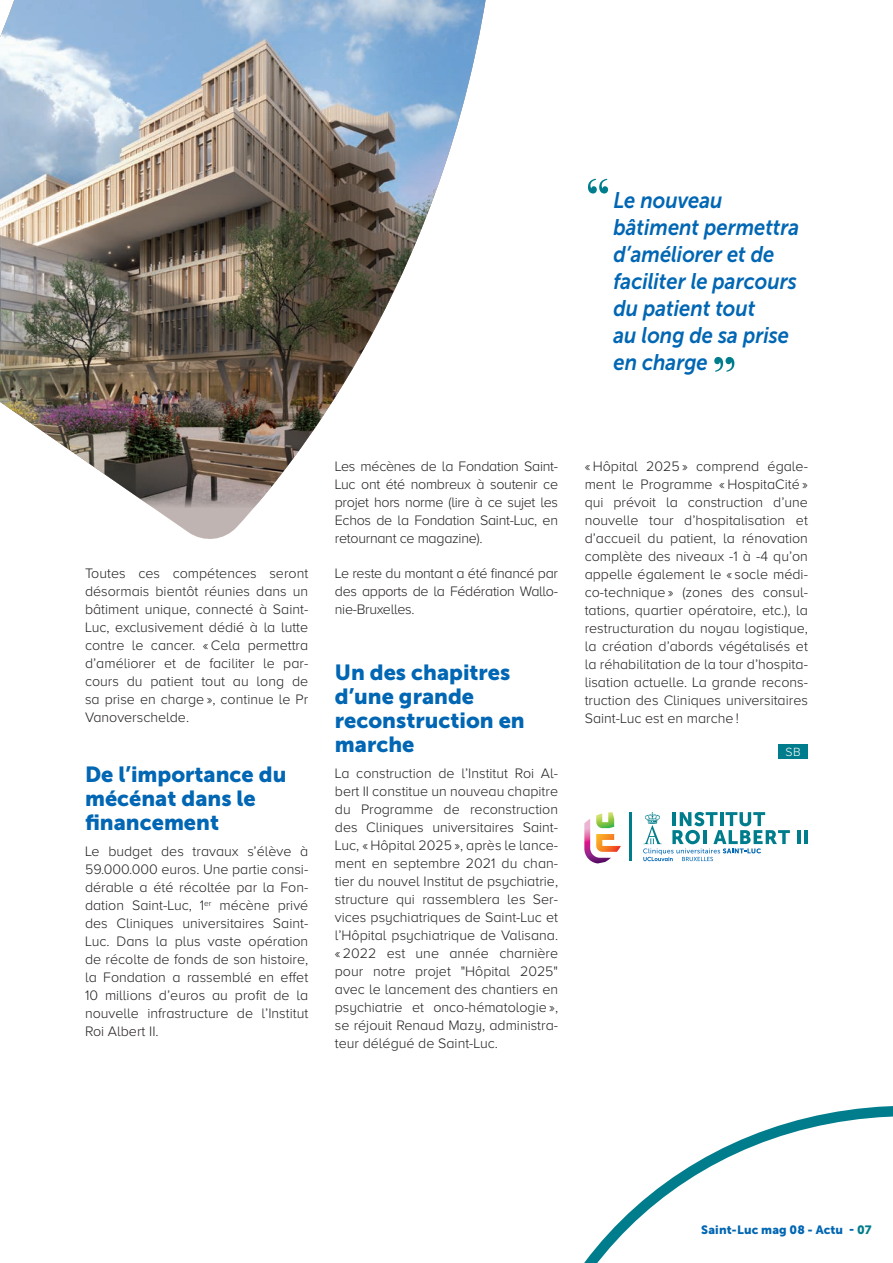
<style>
.page{position:relative;width:893px;height:1263px;background:#fff}
.page>*{position:absolute;margin:0;border:0;box-sizing:border-box;transform-origin:0 0}
.t1{font:66px "Bodoni Svty Two ITCTT";color:#007d8c;scale:.9 1}
.t2{font:italic 22.5px/27px "Museo Sans 700";color:#0166b3;scale:.9 1}
.t3{font:21.75px/24px "Museo Sans 900";color:#0166b3}
.t4{font:300 14.25px/18px "Proxima Nova A";color:#231f20;text-align:justify}
.t5{font:300 12.3px "Proxima Nova A";color:#fff}
.t6{font:12px "Museo Sans 900";letter-spacing:.01em;color:#0166b3}
.s1{color:#007d8c}
</style>
<div class="page">
<svg style="left:155px;top:509px;width:98px;height:30px;fill:#c0b4b2"></svg>
<img style="left:0;top:0;width:486px;height:509px">
<div style="left:778px;top:744px;width:30px;height:15px;background:#007d8c"></div>
<svg style="left:584px;top:1106px;width:309px;height:157px"></svg>
<hr style="left:629px;top:812px;width:3px;height:49px;background:#007d8c">
<hr style="left:797px;top:830px;width:4px;height:14px;background:#007d8c">
<hr style="left:804px;top:830px;width:4px;height:14px;background:#007d8c">
<svg style="left:643px;top:812px;width:147px;height:49px"></svg>
<svg style="left:584px;top:812px;width:37px;height:51px"></svg>
<h1 class="t1" style="left:585px;top:149px;width:31px">ʻʻ</h1>
<h2 class="t2" style="left:613px;top:186px;width:208px">Le nouveau bâtiment permettra d’améliorer et de faciliter le parcours du patient tout<br>au long de sa prise en charge</h2>
<h1 class="t1" style="left:738px;top:401px;width:31px;rotate:-180deg">ʻʻ</h1>
<p class="t4" style="left:85px;top:564px;width:225px">Toutes ces compétences seront désormais bientôt réunies dans un bâtiment unique, connecté à Saint-Luc, exclusivement dédié à la lutte contre le cancer. « Cela permettra d’améliorer et de faciliter le par&shy;cours du patient tout au long de sa prise en charge », continue le Pr Vanoverschelde.</p>
<h3 class="t3" style="left:85px;top:762px;width:203px">De l’importance du mécénat dans le financement</h3>
<p class="t4" style="left:85px;top:842px;width:225px">Le budget des travaux s’élève à 59.000.000 euros. Une partie consi&shy;dérable a été récoltée par la Fon&shy;dation Saint-Luc, 1<sup>er</sup> mécène privé des Cliniques universitaires Saint-Luc. Dans la plus vaste opération de récolte de fonds de son histoire, la Fondation a rassemblé en effet 10 millions d’euros au profit de la nouvelle infrastructure de l’Institut Roi Albert II.</p>
<p class="t4" style="left:335px;top:457px;width:225px">Les mécènes de la Fondation Saint-Luc ont été nombreux à soutenir ce projet hors norme (lire à ce sujet les Echos de la Fondation Saint-Luc, en retournant ce magazine).</p>
<p class="t4" style="left:335px;top:564px;width:225px">Le reste du montant a été financé par des apports de la Fédération Wallo&shy;nie-Bruxelles.</p>
<h3 class="t3" style="left:335px;top:660px;width:191px">Un des chapitres d’une grande reconstruction en marche</h3>
<p class="t4" style="left:335px;top:764px;width:225px">La construction de l’Institut Roi Al&shy;bert II constitue un nouveau chapitre du Programme de reconstruction des Cliniques universitaires Saint-Luc, « Hôpital 2025 », après le lance&shy;ment en septembre 2021 du chan&shy;tier du nouvel Institut de psychiatrie, structure qui rassemblera les Ser&shy;vices psychiatriques de Saint-Luc et l’Hôpital psychiatrique de Valisana. « 2022 est une année charnière pour notre projet "Hôpital 2025" avec le lancement des chantiers en psychiatrie et onco-hématologie », se réjouit Renaud Mazy, administra&shy;teur délégué de Saint-Luc.</p>
<p class="t4" style="left:585px;top:457px;width:225px">« Hôpital 2025 » comprend égale&shy;ment le Programme « HospitaCité » qui prévoit la construction d’une nouvelle tour d’hospitalisation et d’accueil du patient, la rénovation complète des niveaux -1 à -4 qu’on appelle également le « socle médi&shy;co-technique » (zones des consul&shy;tations, quartier opératoire, etc.), la restructuration du noyau logistique, la création d’abords végétalisés et la réhabilitation de la tour d’hospita&shy;lisation actuelle. La grande recons&shy;truction des Cliniques universitaires Saint-Luc est en marche !</p>
<p class="t5" style="left:785px;top:745px;width:16px">SB</p>
<p class="t6" style="left:701px;top:1223px;width:172px">Saint-Luc mag 08 - Actu - <span class="s1">07</span></p>
</div>
